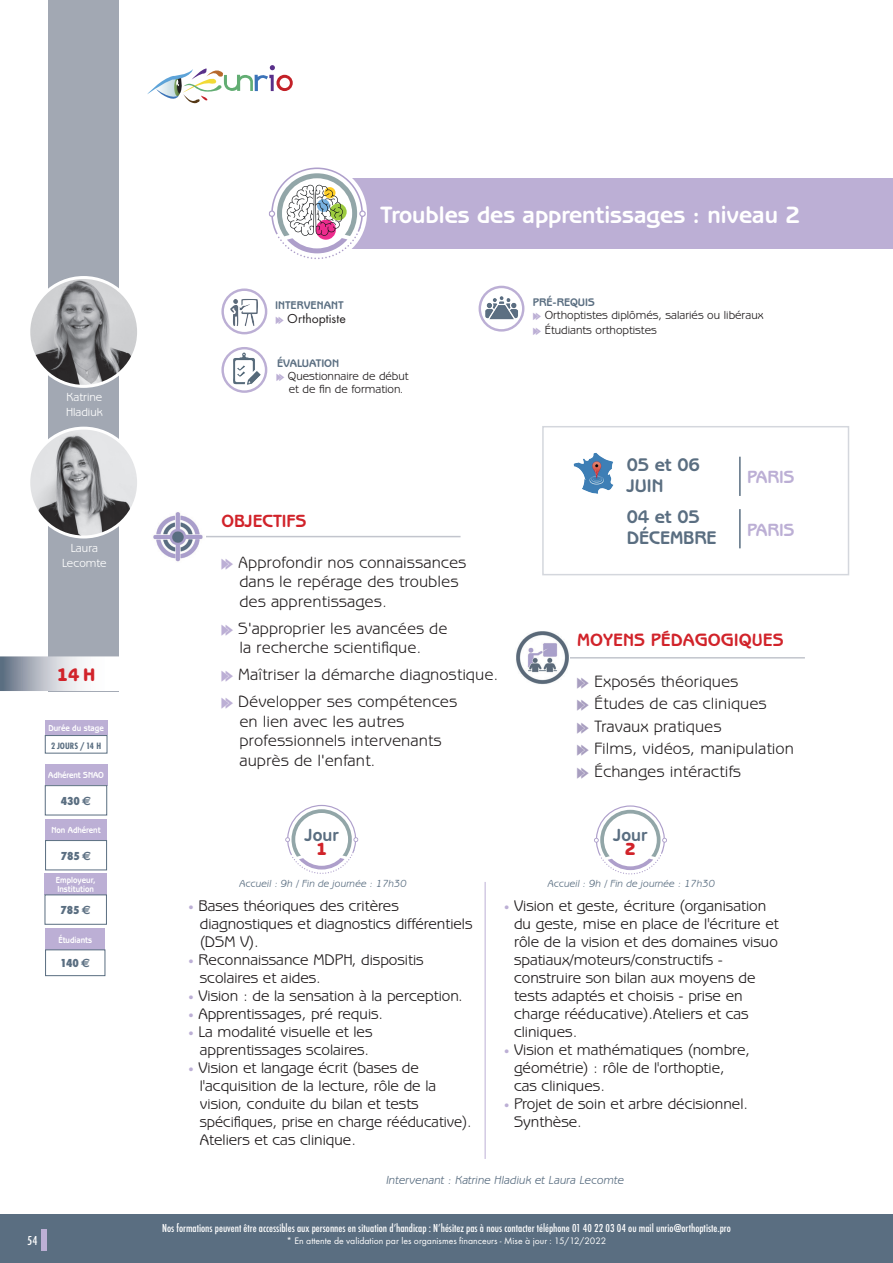
<style>
.page{position:relative;width:893px;height:1263px;background:#fff}
.page>*{position:absolute;margin:0;border:0;box-sizing:border-box;transform-origin:0 0}
.t1{font:700 24.15px "Benguiat Gothic IT Cby BT";color:#fff}
.t2{font:700 18.6px/21px "Benguiat Gothic IT Cby BT";color:#5a6e81}
.t3{font:800 18.6px "Benguiat Gothic IT Cby BT";color:#d1232a}
.t4{font:700 18px "Benguiat Gothic";color:#d1232a}
.t5{font:700 18px "Benguiat Gothic IT Cby BT";color:#bcafd5}
.t6{font:700 18px "Benguiat Gothic IT Cby BT";color:#d1232a}
.t7{font:700 17.85px "Benguiat Gothic IT Cby BT";color:#5a6e81}
.t8{font:800 17.85px "Benguiat Gothic IT Cby BT";color:#d1232a}
.t9{font:16.5px/19.5px "Benguiat Gothic";color:#231f20}
.t10{font:15.75px/18px "Benguiat Gothic IT Cby BT";color:#231f20}
.t11{font:13.5px "Futura T";color:#231f20}
.t12{font:500 condensed 13.5px "Futura T";color:#fff}
.t13{font:500 condensed 12px "Futura T";color:#fff}
.t14{font:12px/13.2px "Benguiat Gothic IT Cby BT";color:#231f20}
.t15{font:italic 12px "Benguiat Gothic IT Cby BT";color:#5a6e81}
.t16{font:12px/15px "Benguiat Gothic IT Cby BT";color:#fff;text-align:center}
.t17{font:800 condensed 12px "Futura T";color:#5a6e81}
.t18{font:700 11.25px "Benguiat Gothic IT Cby BT";color:#5a6e81}
.t19{font:700 11.25px "Benguiat Gothic";color:#5a6e81}
.t20{font:italic 10.5px "Benguiat Gothic IT Cby BT";color:#5a6e81}
.t21{font:9.75px "Futura T";color:#fff}
.t22{font:700 condensed 9.6px "Futura T";color:#5a6e81}
.t23{font:700 9px/8.7px "Benguiat Gothic IT Cby BT";color:#fff;scale:.9 1}
.s1{font-family:"Euro Sans";font-weight:700;font-stretch:normal}
.s2{font-family:"Didot";font-size:10.5px;color:#bcafd5}
</style>
<div class="page">
<div style="left:0;top:1214px;width:893px;height:49px;background:#5a6e81"></div>
<div style="left:41px;top:1229px;width:6px;height:21px;background:#bcafd5"></div>
<hr style="left:485px;top:882px;width:1px;height:277px;background:#bcafd5">
<div style="left:318px;top:178px;width:575px;height:71px;background:#bcafd5"></div>
<div style="left:45px;top:928px;width:60px;height:22px;background:#bcafd5"></div>
<div style="left:45px;top:873px;width:62px;height:22px;background:#bcafd5"></div>
<div style="left:45px;top:720px;width:62px;height:15px;background:#bcafd5"></div>
<div style="left:45px;top:764px;width:62px;height:21px;background:#bcafd5"></div>
<div style="left:45px;top:819px;width:62px;height:22px;background:#bcafd5"></div>
<svg style="left:223px;top:290px;width:43px;height:43px"></svg>
<div style="left:221px;top:288px;width:46px;height:46px;border:2px solid #bcafd5;border-radius:50%"></div>
<img style="left:230px;top:299px;width:29px;height:27px">
<svg style="left:223px;top:348px;width:43px;height:44px"></svg>
<div style="left:221px;top:347px;width:46px;height:46px;border:2px solid #bcafd5;border-radius:50%"></div>
<img style="left:233px;top:352px;width:28px;height:33px">
<svg style="left:480px;top:287px;width:43px;height:43px"></svg>
<div style="left:479px;top:286px;width:45px;height:46px;border:2px solid #bcafd5;border-radius:50%"></div>
<img style="left:485px;top:296px;width:33px;height:23px">
<hr style="left:205px;top:536px;width:256px;height:1px;background:#c2c5cd">
<hr style="left:566px;top:657px;width:239px;height:1px;background:#c2c5cd">
<svg style="left:45px;top:735px;width:63px;height:19px"></svg>
<svg style="left:45px;top:785px;width:62px;height:30px"></svg>
<svg style="left:45px;top:840px;width:62px;height:30px"></svg>
<svg style="left:44px;top:894px;width:63px;height:31px"></svg>
<svg style="left:45px;top:949px;width:61px;height:27px"></svg>
<div style="left:48px;top:0;width:71px;height:691px;background:#a2a8b3"></div>
<svg style="left:3px;top:659px;width:113px;height:29px;background:#cccfd6"></svg>
<div style="left:0;top:656px;width:119px;height:35px;border:2px solid #fff"></div>
<img style="left:153px;top:512px;width:50px;height:50px">
<img style="left:516px;top:631px;width:53px;height:53px">
<img style="left:31px;top:277px;width:105px;height:109px">
<div style="left:27px;top:276px;width:113px;height:112px;border:3px solid #fff;border-radius:50%"></div>
<img style="left:31px;top:428px;width:105px;height:109px">
<div style="left:27px;top:427px;width:113px;height:111px;border:3px solid #fff;border-radius:50%"></div>
<div style="left:542px;top:426px;width:307px;height:149px;border:2px solid #d4d7dd"></div>
<img style="left:573px;top:453px;width:41px;height:41px">
<hr style="left:739px;top:457px;width:2px;height:39px;background:#5a6e81">
<hr style="left:739px;top:509px;width:2px;height:39px;background:#5a6e81">
<svg style="left:269px;top:167px;width:98px;height:92px"></svg>
<svg style="left:285px;top:805px;width:74px;height:69px"></svg>
<div style="left:297px;top:814px;width:50px;height:51px;background:#fff;border-radius:50%"></div>
<svg style="left:594px;top:805px;width:73px;height:69px"></svg>
<div style="left:605px;top:814px;width:51px;height:51px;background:#fff;border-radius:50%"></div>
<svg style="left:147px;top:65px;width:146px;height:38px"></svg>
<p class="t16" style="left:66px;top:389px;width:38px;text-align:left">Katrine<br>Hladiuk</p>
<p class="t16" style="left:62px;top:540px;width:46px">Laura<br>Lecomte</p>
<p class="t3" style="left:57px;top:663px;width:40px">14 H</p>
<p class="t23" style="left:48px;top:724px;width:63px">Durée du stage</p>
<p class="t23" style="left:48px;top:771px;width:64px">Adhérent SNAO</p>
<p class="t22" style="left:51px;top:740px;width:52px">2 JOURS / 14 H</p>
<p class="t17" style="left:61px;top:794px;width:32px">430 <span class="s1">E</span></p>
<p class="t23" style="left:51px;top:826px;width:56px">Non Adhérent</p>
<p class="t17" style="left:61px;top:849px;width:32px">785 <span class="s1">E</span></p>
<p class="t23" style="left:56px;top:875px;width:45px">Employeur,<br>Institution</p>
<p class="t17" style="left:60px;top:903px;width:32px">785 <span class="s1">E</span></p>
<p class="t23" style="left:58px;top:935px;width:39px">Étudiants</p>
<p class="t17" style="left:60px;top:956px;width:31px">140 <span class="s1">E</span></p>
<p class="t12" style="left:27px;top:1233px;width:12px">54</p>
<p class="t19" style="left:275px;top:299px;width:70px">INTERVENANT</p>
<p class="t11" style="left:287px;top:311px;width:60px">Orthoptiste</p>
<p class="t18" style="left:277px;top:356px;width:64px">ÉVALUATION</p>
<h1 class="t1" style="left:380px;top:199px;width:421px">Troubles des apprentissages : niveau 2</h1>
<p class="t18" style="left:533px;top:295px;width:63px">PRÉ-REQUIS</p>
<p class="t14" style="left:545px;top:307px;width:220px;line-height:15.3px">Orthoptistes diplômés, salariés ou libéraux<br>Étudiants orthoptistes</p>
<p class="t14" style="left:288px;top:369px;width:122px">Questionnaire de début et de fin de formation.</p>
<p class="t6" style="left:221px;top:510px;width:86px">OBJECTIFS</p>
<p class="t9" style="left:238px;top:552px;width:230px">Approfondir nos connaissances dans le repérage des troubles des apprentissages.</p>
<p class="t9" style="left:238px;top:618px;width:211px">S'approprier les avancées de la recherche scientifique.</p>
<p class="t9" style="left:238px;top:661px;width:262px;line-height:27px">Maîtriser la démarche diagnostique.<br>Développer ses compétences</p>
<p class="t9" style="left:239px;top:711px;width:204px">en lien avec les autres professionnels intervenants auprès de l'enfant.</p>
<p class="t7" style="left:305px;top:823px;width:35px">Jour</p>
<p class="t8" style="left:316px;top:838px;width:12px">1</p>
<p class="t2" style="left:627px;top:454px;width:75px">05 et 06<br>JUIN</p>
<p class="t2" style="left:627px;top:506px;width:91px">04 et 05<br>DÉCEMBRE</p>
<p class="t5" style="left:747px;top:466px;width:49px">PARIS</p>
<p class="t5" style="left:747px;top:519px;width:49px">PARIS</p>
<p class="t4" style="left:577px;top:629px;width:208px">MOYENS PÉDAGOGIQUES</p>
<p class="t9" style="left:594px;top:670px;width:201px;line-height:22.5px">Exposés théoriques<br>Études de cas cliniques<br>Travaux pratiques<br>Films, vidéos, manipulation<br>Échanges intéractifs</p>
<p class="t7" style="left:614px;top:823px;width:35px">Jour</p>
<p class="t8" style="left:625px;top:838px;width:12px">2</p>
<p class="t20" style="left:240px;top:877px;width:169px">Accueil : 9h / Fin de journée : 17h30</p>
<p class="t20" style="left:548px;top:877px;width:169px">Accueil : 9h / Fin de journée : 17h30</p>
<p class="t10" style="left:200px;top:896px;width:274px;text-indent:-11px"><span class="s2">•</span> Bases théoriques des critères diagnostiques et diagnostics différentiels (DSM V).</p>
<p class="t10" style="left:200px;top:950px;width:225px;text-indent:-11px"><span class="s2">•</span> Reconnaissance MDPH, dispositis scolaires et aides.</p>
<p class="t10" style="left:188px;top:986px;width:276px"><span class="s2">•</span> Vision : de la sensation à la perception.</p>
<p class="t10" style="left:188px;top:1004px;width:196px"><span class="s2">•</span> Apprentissages, pré requis.</p>
<p class="t10" style="left:188px;top:1022px;width:185px;text-align:center"><span class="s2">•</span> La modalité visuelle et les apprentissages scolaires.</p>
<p class="t10" style="left:200px;top:1058px;width:273px;text-indent:-11px"><span class="s2">•</span> Vision et langage écrit (bases de l'acquisition de la lecture, rôle de la vision, conduite du bilan et tests spécifiques, prise en charge rééducative).<br>Ateliers et cas clinique.</p>
<p class="t10" style="left:514px;top:896px;width:266px;text-indent:-10px"><span class="s2">•</span> Vision et geste, écriture (organisation du geste, mise en place de l'écriture et rôle de la vision et des domaines visuo spatiaux/moteurs/constructifs - construire son bilan aux moyens de tests adaptés et choisis - prise en charge rééducative).Ateliers et cas cliniques.</p>
<p class="t10" style="left:514px;top:1040px;width:238px;text-indent:-10px"><span class="s2">•</span> Vision et mathématiques (nombre, géométrie) : rôle de l'orthoptie, cas cliniques.</p>
<p class="t10" style="left:514px;top:1094px;width:236px;text-indent:-10px"><span class="s2">•</span> Projet de soin et arbre décisionnel.<br>Synthèse.</p>
<p class="t15" style="left:386px;top:1172px;width:239px">Intervenant : Katrine Hladiuk et Laura Lecomte</p>
<p class="t13" style="left:162px;top:1221px;width:570px">Nos formations peuvent être accessibles aux personnes en situation d’handicap : N’hésitez pas à nous contacter téléphone 01 40 22 03 04 ou mail unrio@orthoptiste.pro</p>
<p class="t21" style="left:287px;top:1235px;width:321px">* En attente de validation par les organismes financeurs - Mise à jour : 15/12/2022</p>
</div>
